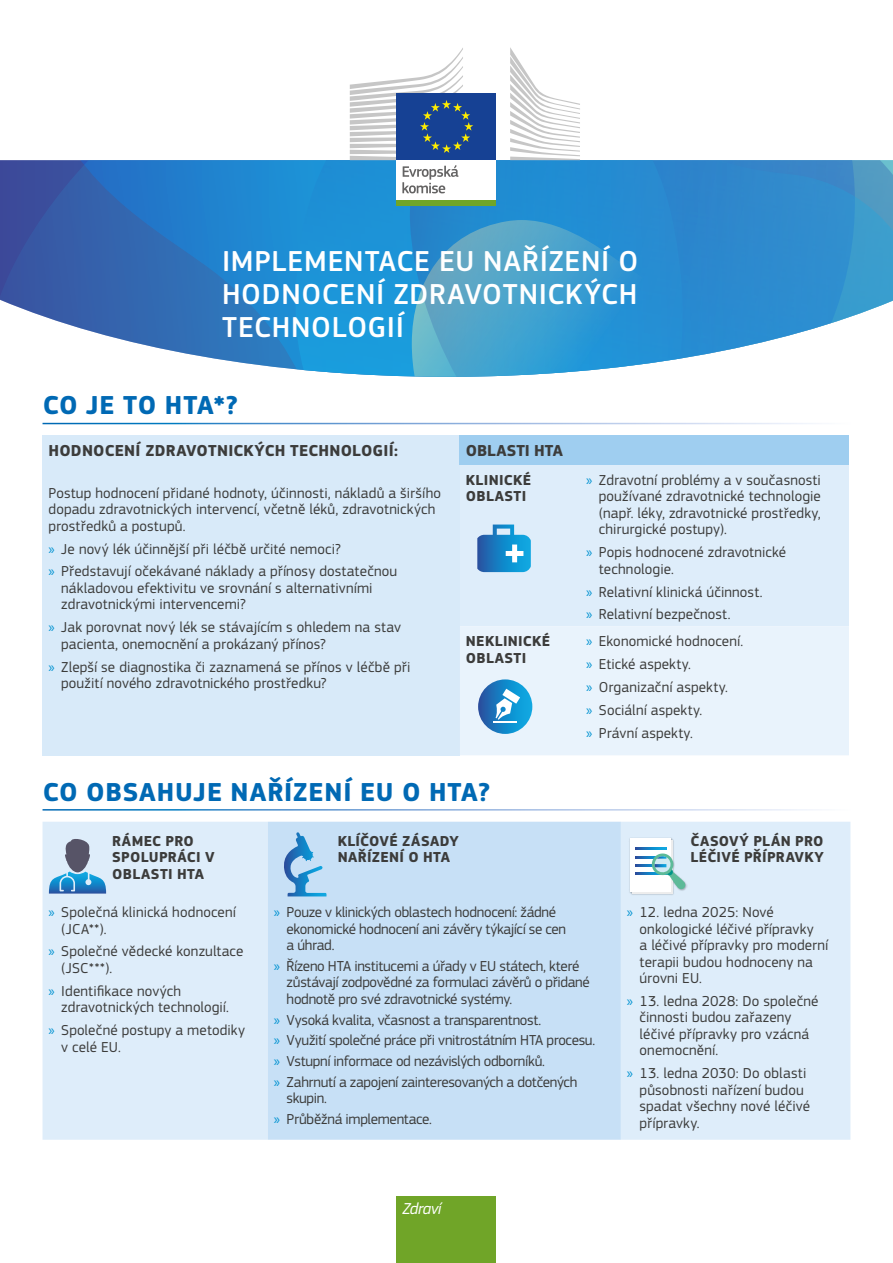
<style>
.page{position:relative;width:893px;height:1263px;background:#fff}
.page>*{position:absolute;margin:0;border:0;box-sizing:border-box;transform-origin:0 0}
.t1{font:500 30px/33px "EC Square Sans Pro";letter-spacing:.025em;color:#fff;text-align:justify}
.t2{font:700 27px "EC Square Sans Pro";letter-spacing:.025em;color:#0069b4}
.t3{font:700 16.5px "EC Square Sans Pro";letter-spacing:.01em;color:#3c3c3b}
.t4{font:italic 16.5px "EC Square Sans Pro";letter-spacing:-.03em;color:#fff}
.t5{font:15px/16.5px "EC Square Sans Pro";letter-spacing:.005em;color:#3c3c3b}
.t6{font:15px/16.5px "EC Square Sans Pro";letter-spacing:-.02em;color:#3c3c3b}
.t7{font:700 15px/16.5px "EC Square Sans Pro";letter-spacing:.025em;color:#3c3c3b}
.s1{font-family:"Myriad Pro";color:#0092d1}
</style>
<div class="page">
<div style="left:43px;top:435px;width:417px;height:320px;background:#d8eaf9"></div>
<div style="left:460px;top:435px;width:389px;height:30px;background:#9fcef0"></div>
<div style="left:460px;top:465px;width:389px;height:161px;background:#deedfa"></div>
<div style="left:460px;top:626px;width:389px;height:129px;background:#e9f3fc"></div>
<svg style="left:0;top:160px;width:45px;height:157px;background:#4458a2"></svg>
<svg style="left:45px;top:160px;width:364px;height:217px;background:#3b8bcb"></svg>
<svg style="left:409px;top:160px;width:484px;height:217px;background:#499ed3"></svg>
<svg style="left:477px;top:524px;width:54px;height:48px;background:#4a9ed3"></svg>
<svg style="left:478px;top:679px;width:54px;height:55px;background:#1c83c5"></svg>
<hr style="left:493px;top:721px;width:24px;height:2px;background:#fff">
<svg style="left:496px;top:689px;width:24px;height:31px"></svg>
<div style="left:397px;top:1196px;width:99px;height:67px;background:#70a528"></div>
<div style="left:397px;top:158px;width:99px;height:44px;background:#fff"></div>
<div style="left:397px;top:94px;width:99px;height:66px;background:#164194"></div>
<svg style="left:510px;top:47px;width:70px;height:113px"></svg>
<svg style="left:350px;top:48px;width:123px;height:145px"></svg>
<div style="left:43px;top:822px;width:807px;height:318px;background:#deedfa"></div>
<div style="left:268px;top:822px;width:353px;height:318px;background:#c7e0f6"></div>
<svg style="left:49px;top:837px;width:57px;height:56px;background:#8cb0cd"></svg>
<img style="left:629px;top:837px;width:59px;height:59px">
<div style="left:632px;top:840px;width:41px;height:53px;background:#ededed"></div>
<div style="left:630px;top:838px;width:41px;height:54px;background:#fff"></div>
<svg style="left:635px;top:847px;width:31px;height:2px"></svg>
<svg style="left:635px;top:856px;width:16px;height:2px"></svg>
<svg style="left:635px;top:865px;width:16px;height:2px"></svg>
<svg style="left:635px;top:872px;width:16px;height:2px"></svg>
<svg style="left:651px;top:852px;width:35px;height:38px"></svg>
<svg style="left:282px;top:832px;width:44px;height:64px;background:#8dbee3"></svg>
<div style="left:397px;top:200px;width:99px;height:6px;background:#70a528"></div>
<h1 class="t1" style="left:222px;top:246px;width:418px">IMPLEMENTACE EU NAŘÍZENÍ O HODNOCENÍ ZDRAVOTNICKÝCH TECHNOLOGIÍ</h1>
<h2 class="t2" style="left:43px;top:389px;width:197px">CO JE TO HTA*?</h2>
<p class="t3" style="left:49px;top:441px;width:351px">HODNOCENÍ ZDRAVOTNICKÝCH TECHNOLOGIÍ:</p>
<p class="t5" style="left:49px;top:484px;width:394px">Postup hodnocení přidané hodnoty, účinnosti, nákladů a širšího dopadu zdravotnických intervencí, včetně léků, zdravotnických prostředků a postupů.</p>
<p class="t5" style="left:49px;top:537px;width:350px;line-height:22.8px"><span class="s1">»</span> Je nový lék účinnější při léčbě určité nemoci?<br><span class="s1">»</span> Představují očekávané náklady a přínosy dostatečnou</p>
<p class="t5" style="left:61px;top:580px;width:313px">nákladovou efektivitu ve srovnání s alternativními zdravotnickými intervencemi?</p>
<p class="t5" style="left:61px;top:619px;width:341px;text-indent:-13px"><span class="s1">»</span> Jak porovnat nový lék se stávajícím s ohledem na stav pacienta, onemocnění a prokázaný přínos?</p>
<p class="t5" style="left:61px;top:658px;width:351px;text-indent:-13px"><span class="s1">»</span> Zlepší se diagnostika či zaznamená se přínos v léčbě při použití nového zdravotnického prostředku?</p>
<p class="t3" style="left:466px;top:441px;width:98px">OBLASTI HTA</p>
<p class="t7" style="left:466px;top:472px;width:67px">KLINICKÉ<br>OBLASTI</p>
<p class="t5" style="left:599px;top:472px;width:224px;text-align:justify;text-indent:-13px"><span class="s1">»</span> Zdravotní problémy a v současnosti používané zdravotnické technologie (např. léky, zdravotnické prostředky, chirurgické postupy).</p>
<p class="t5" style="left:599px;top:544px;width:189px;text-indent:-13px"><span class="s1">»</span> Popis hodnocené zdravotnické technologie.</p>
<p class="t5" style="left:586px;top:580px;width:178px;line-height:22.8px"><span class="s1">»</span> Relativní klinická účinnost. <span class="s1">»</span> Relativní bezpečnost.</p>
<p class="t7" style="left:466px;top:633px;width:86px">NEKLINICKÉ<br>OBLASTI</p>
<p class="t5" style="left:586px;top:630px;width:158px;line-height:22.8px"><span class="s1">»</span> Ekonomické hodnocení. <span class="s1">»</span> Etické aspekty.<br><span class="s1">»</span> Organizační aspekty.<br><span class="s1">»</span> Sociální aspekty.<br><span class="s1">»</span> Právní aspekty.</p>
<h2 class="t2" style="left:43px;top:775px;width:449px">CO OBSAHUJE NAŘÍZENÍ EU O HTA?</h2>
<p class="t7" style="left:112px;top:833px;width:104px">RÁMEC PRO<br>SPOLUPRÁCI V<br>OBLASTI HTA</p>
<p class="t7" style="left:338px;top:833px;width:123px">KLÍČOVÉ ZÁSADY<br>NAŘÍZENÍ O HTA</p>
<p class="t7" style="left:691px;top:833px;width:135px">ČASOVÝ PLÁN PRO<br>LÉČIVÉ PŘÍPRAVKY</p>
<p class="t5" style="left:61px;top:904px;width:176px;text-indent:-13px"><span class="s1">»</span> Společná klinická hodnocení (JCA**).</p>
<p class="t5" style="left:61px;top:943px;width:184px;text-indent:-13px"><span class="s1">»</span> Společné vědecké konzultace (JSC***).</p>
<p class="t5" style="left:61px;top:983px;width:169px;text-indent:-13px"><span class="s1">»</span> Identifikace nových zdravotnických technologií.</p>
<p class="t5" style="left:61px;top:1022px;width:185px;text-indent:-13px"><span class="s1">»</span> Společné postupy a metodiky v celé EU.</p>
<p class="t5" style="left:640px;top:904px;width:190px;text-indent:-13px"><span class="s1">»</span> 12. ledna 2025: Nové onkologické léčivé přípravky<br>a léčivé přípravky pro moderní terapii budou hodnoceny na úrovni EU.</p>
<p class="t5" style="left:640px;top:993px;width:180px;text-indent:-13px"><span class="s1">»</span> 13. ledna 2028: Do společné činnosti budou zařazeny léčivé přípravky pro vzácná onemocnění.</p>
<p class="t5" style="left:640px;top:1065px;width:172px;text-indent:-13px"><span class="s1">»</span> 13. ledna 2030: Do oblasti působnosti nařízení budou spadat všechny nové léčivé přípravky.</p>
<p class="t6" style="left:287px;top:904px;width:281px;text-indent:-13px"><span class="s1">»</span> Pouze v klinických oblastech hodnocení: žádné ekonomické hodnocení ani závěry týkající se cen a úhrad.</p>
<p class="t6" style="left:287px;top:958px;width:305px;text-indent:-13px"><span class="s1">»</span> Řízeno HTA institucemi a úřady v EU státech, které zůstávají zodpovědné za formulaci závěrů o přidané hodnotě pro své zdravotnické systémy.</p>
<p class="t6" style="left:274px;top:1009px;width:323px;line-height:20.7px"><span class="s1">»</span> Vysoká kvalita, včasnost a transparentnost.<br><span class="s1">»</span> Využití společné práce při vnitrostátním HTA procesu. <span class="s1">»</span> Vstupní informace od nezávislých odborníků.<br><span class="s1">»</span> Zahrnutí a zapojení zainteresovaných a dotčených</p>
<p class="t6" style="left:274px;top:1088px;width:159px;line-height:20.7px;text-indent:13px">skupin.<br><span class="s1">»</span> Průběžná implementace.</p>
<p class="t4" style="left:402px;top:1199px;width:40px">Zdraví</p>
</div>
